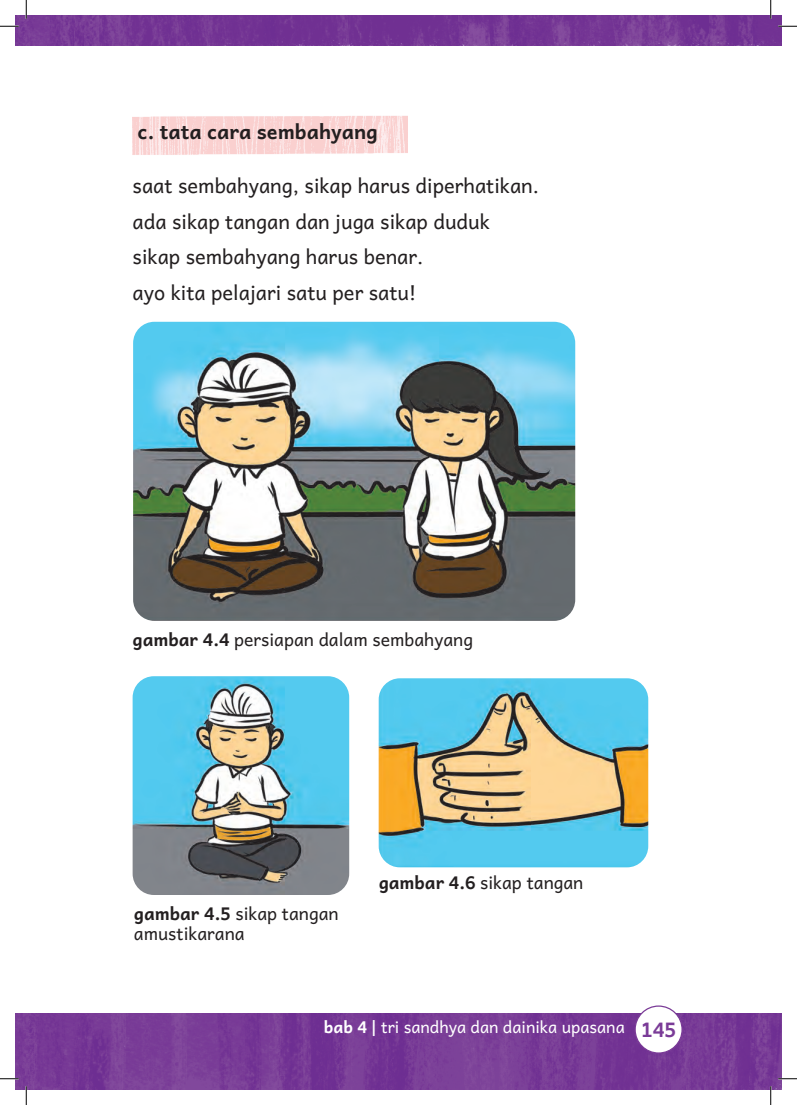
<style>
.page{position:relative;width:797px;height:1105px;background:#fff}
.page>*{position:absolute;margin:0;border:0;box-sizing:border-box;transform-origin:0 0}
.t1{font:20px/35.6px "Andika New Basic";color:#231f20}
.t2{font:700 20px "Andika New Basic";color:#231f20}
.t3{font:17.5px/20px "Andika New Basic";color:#231f20}
.t4{font:16.25px "Andika New Basic";color:#fff}
.s1{font-weight:700}
.s2{font-weight:700;font-size:20px;color:#7a3b97}
</style>
<div class="page">
<img style="left:28px;top:1013px;width:753px;height:76px">
<img style="left:28px;top:16px;width:753px;height:30px">
<img style="left:16px;top:1013px;width:10px;height:76px">
<img style="left:16px;top:16px;width:10px;height:30px">
<div style="left:635px;top:1006px;width:47px;height:47px;background:#fff;border-radius:50%"></div>
<div style="left:634px;top:1005px;width:48px;height:49px;border:1px solid #7a3b97;border-radius:50%"></div>
<img style="left:133px;top:116px;width:274px;height:39px">
<img style="left:133px;top:322px;width:442px;height:299px">
<img style="left:133px;top:676px;width:216px;height:219px">
<img style="left:378px;top:678px;width:270px;height:189px">
<svg style="left:0;top:25px;width:19px;height:2px"></svg>
<svg style="left:778px;top:25px;width:19px;height:2px"></svg>
<svg style="left:0;top:1078px;width:19px;height:1px"></svg>
<svg style="left:778px;top:1078px;width:19px;height:1px"></svg>
<svg style="left:25px;top:0;width:2px;height:19px"></svg>
<svg style="left:25px;top:1086px;width:2px;height:19px"></svg>
<svg style="left:770px;top:0;width:1px;height:19px"></svg>
<svg style="left:770px;top:1086px;width:1px;height:19px"></svg>
<p class="t2" style="left:138px;top:115px;width:242px">c. tata cara sembahyang</p>
<p class="t1" style="left:133px;top:167px;width:408px">saat sembahyang, sikap harus diperhatikan. ada sikap tangan dan juga sikap duduk sikap sembahyang harus benar.<br>ayo kita pelajari satu per satu!</p>
<p class="t3" style="left:133px;top:628px;width:342px"><span class="s1">gambar 4.4</span> persiapan dalam sembahyang</p>
<p class="t3" style="left:134px;top:903px;width:206px"><span class="s1">gambar 4.5</span> sikap tangan amustikarana</p>
<p class="t3" style="left:378px;top:871px;width:206px"><span class="s1">gambar 4.6</span> sikap tangan</p>
<p class="t4" style="left:324px;top:1013px;width:354px"><span class="s1">bab 4 |</span> tri sandhya dan dainika upasana <span class="s2">145</span></p>
</div>
